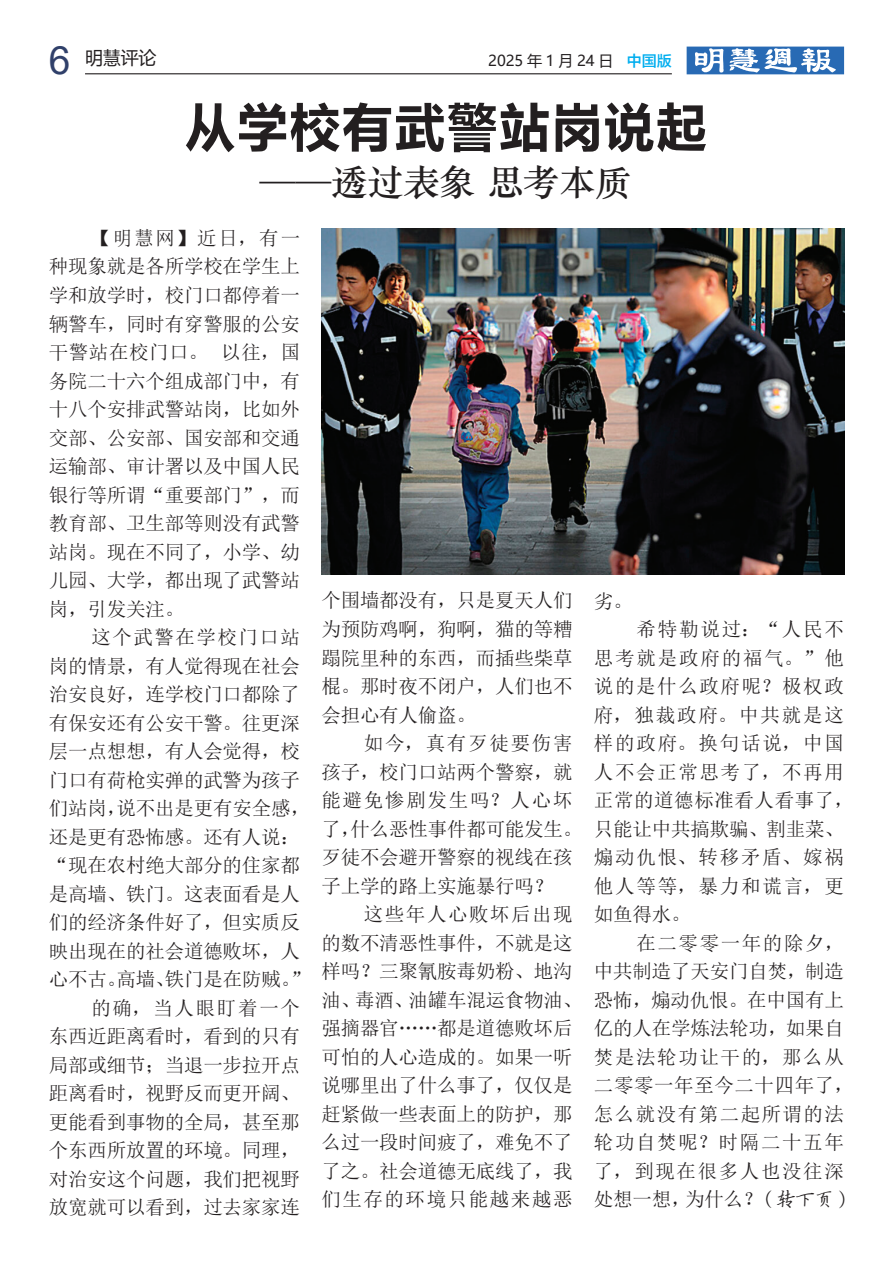
<style>
.page{position:relative;width:893px;height:1263px;background:#fff}
.page>*{position:absolute;margin:0;border:0;box-sizing:border-box;transform-origin:0 0}
.t1{font:54px "FZLTCHK GBK1 0";color:#231f20}
.t2{font:36px "ST Zhongsong";color:#231f20}
.t3{font:19.5px/28.5px "N Sim Sun";letter-spacing:-.01em;color:#231f20;text-align:justify}
.t4{font:19.5px/28.5px "N Sim Sun";letter-spacing:.095em;color:#231f20}
.t5{font:19.5px/28.5px "N Sim Sun";letter-spacing:.075em;color:#231f20}
.t6{font:19.5px "N Sim Sun";letter-spacing:.08em;color:#231f20}
.t7{font:19.5px "N Sim Sun";letter-spacing:.09em;color:#231f20}
.t8{font:18px "Microsoft Ya Hei";color:#231f20}
.t9{font:15px "Microsoft Ya Hei";color:#231f20}
.s1{font-family:"Arial";font-size:39px;color:#30406a}
.s2{font-family:"FZLTZHK GBK1 0";color:#00aeef}
.s3{font-family:"FZYBKSJW GB1 0"}
</style>
<div class="page">
<hr style="left:85px;top:73px;width:587px;height:1px;background:#231f20">
<svg style="left:687px;top:47px;width:157px;height:27px"></svg>
<img style="left:321px;top:228px;width:524px;height:346px">
<p class="t8" style="left:49px;top:46px;width:109px"><span class="s1">6</span> 明慧评论</p>
<p class="t9" style="left:488px;top:50px;width:185px">2025 年 1 月 24 日 <span class="s2">中国版</span></p>
<h1 class="t1" style="left:184px;top:98px;width:525px">从学校有武警站岗说起</h1>
<h2 class="t2" style="left:260px;top:157px;width:373px">——透过表象 思考本质</h2>
<p class="t3" style="left:49px;top:224px;width:253px;text-indent:43px">【明慧网】近日，有一种现象就是各所学校在学生上学和放学时，校门口都停着一辆警车，同时有穿警服的公安干警站在校门口。 以往，国务院二十六个组成部门中，有十八个安排武警站岗，比如外交部、公安部、国安部和交通运输部、审计署以及中国人民银行等所谓“重要部门”，而教育部、卫生部等则没有武警站岗。现在不同了，小学、幼儿园、大学，都出现了武警站岗，引发关注。</p>
<p class="t6" style="left:91px;top:627px;width:210px">这个武警在学校门口站</p>
<p class="t3" style="left:49px;top:651px;width:253px">岗的情景，有人觉得现在社会</p>
<p class="t3" style="left:49px;top:680px;width:253px">治安良好，连学校门口都除了</p>
<p class="t3" style="left:49px;top:708px;width:253px">有保安还有公安干警。往更深</p>
<p class="t3" style="left:49px;top:737px;width:253px">层一点想想，有人会觉得，校</p>
<p class="t3" style="left:49px;top:765px;width:253px">门口有荷枪实弹的武警为孩子</p>
<p class="t3" style="left:49px;top:794px;width:262px">们站岗，说不出是更有安全感，</p>
<p class="t3" style="left:49px;top:822px;width:253px">还是更有恐怖感。还有人说：</p>
<p class="t3" style="left:49px;top:851px;width:253px">“现在农村绝大部分的住家都</p>
<p class="t3" style="left:49px;top:879px;width:253px">是高墙、铁门。这表面看是人</p>
<p class="t3" style="left:49px;top:908px;width:253px">们的经济条件好了，但实质反</p>
<p class="t3" style="left:49px;top:936px;width:253px">映出现在的社会道德败坏，人</p>
<p class="t3" style="left:49px;top:965px;width:262px">心不古。高墙、铁门是在防贼。”</p>
<p class="t7" style="left:91px;top:998px;width:210px">的确，当人眼盯着一个</p>
<p class="t3" style="left:49px;top:1022px;width:253px">东西近距离看时，看到的只有</p>
<p class="t3" style="left:49px;top:1050px;width:253px">局部或细节；当退一步拉开点</p>
<p class="t3" style="left:49px;top:1079px;width:253px">距离看时，视野反而更开阔、</p>
<p class="t3" style="left:49px;top:1107px;width:253px">更能看到事物的全局，甚至那</p>
<p class="t3" style="left:49px;top:1136px;width:253px">个东西所放置的环境。同理，</p>
<p class="t3" style="left:49px;top:1164px;width:253px">对治安这个问题，我们把视野</p>
<p class="t3" style="left:49px;top:1193px;width:253px">放宽就可以看到，过去家家连</p>
<p class="t3" style="left:321px;top:586px;width:253px">个围墙都没有，只是夏天人们为预防鸡啊，狗啊，猫的等糟蹋院里种的东西，而插些柴草棍。那时夜不闭户，人们也不会担心有人偷盗。</p>
<p class="t3" style="left:321px;top:729px;width:262px;text-align:left;text-indent:43px">如今，真有歹徒要伤害孩子，校门口站两个警察，就能避免惨剧发生吗？人心坏了，什么恶性事件都可能发生。歹徒不会避开警察的视线在孩子上学的路上实施暴行吗？</p>
<p class="t3" style="left:321px;top:900px;width:262px;text-align:left;text-indent:43px">这些年人心败坏后出现的数不清恶性事件，不就是这样吗？三聚氰胺毒奶粉、地沟油、毒酒、油罐车混运食物油、强摘器官……都是道德败坏后可怕的人心造成的。如果一听说哪里出了什么事了，仅仅是赶紧做一些表面上的防护，那么过一段时间疲了，难免不了了之。社会道德无底线了，我们生存的环境只能越来越恶</p>
<p class="t3" style="left:594px;top:586px;width:40px">劣。</p>
<p class="t4" style="left:594px;top:615px;width:261px;text-indent:43px">希特勒说过：“人民不思考就是政府的福气。”他说的是什么政府呢？极权政府，独裁政府。中共就是这样的政府。换句话说，中国人不会正常思考了，不再用正常的道德标准看人看事了，只能让中共搞欺骗、割韭菜、煽动仇恨、转移矛盾、嫁祸他人等等，暴力和谎言，更如鱼得水。</p>
<p class="t5" style="left:594px;top:928px;width:261px;text-indent:43px">在二零零一年的除夕，中共制造了天安门自焚，制造恐怖，煽动仇恨。在中国有上亿的人在学炼法轮功，如果自焚是法轮功让干的，那么从二零零一年至今二十四年了，怎么就没有第二起所谓的法轮功自焚呢？时隔二十五年了，到现在很多人也没往深处想一想，为什么？<span class="s3">（转下页）</span></p>
</div>
